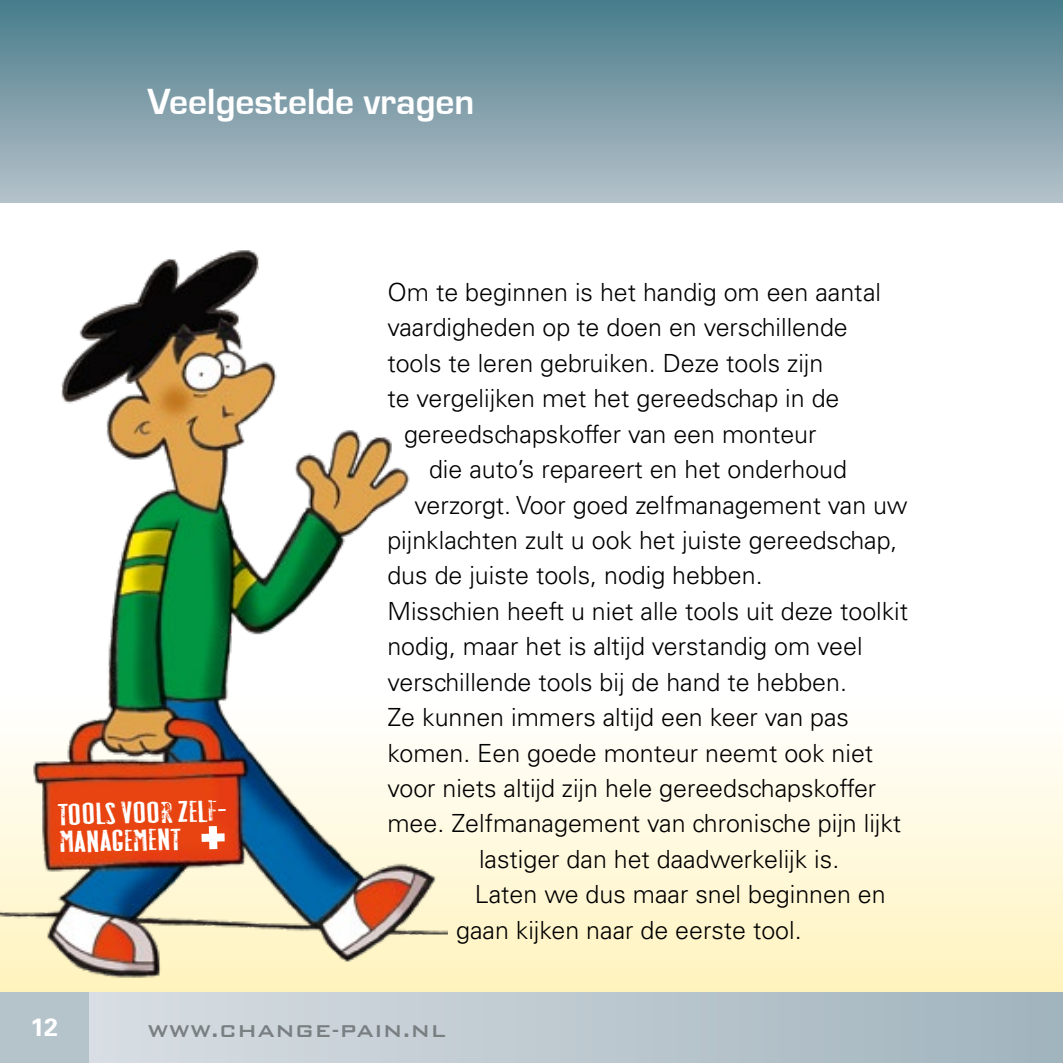
<style>
.page{position:relative;width:1063px;height:1063px;background:#fff}
.page>*{position:absolute;margin:0;border:0;box-sizing:border-box;transform-origin:0 0}
.t1{font:37.5px "Eurostile T Bold";color:#fff}
.t2{font:33px/27.5px "Roadkill";color:#fff;scale:1.41 1}
.t3{font:300 25px "Univers CE";color:#000}
.t4{font:700 25px "Univers CE";color:#fff}
.t5{font:500 23px "Bank Gothic";color:#7a7f82}
</style>
<div class="page">
<svg style="left:448px;top:743px;width:614px;height:249px;background:#fff8d9"></svg>
<img style="left:0;top:250px;width:448px;height:742px">
<div style="left:0;top:0;width:1063px;height:202px;background:linear-gradient(to bottom,#477c8b,#b5c0c9)"></div>
<div style="left:71px;top:992px;width:992px;height:71px;background:linear-gradient(to right,#dadfe4,#a1b4bd)"></div>
<div style="left:0;top:992px;width:89px;height:71px;background:#b5c3ca"></div>
<div style="left:209px;top:826px;width:8px;height:23px;background:#fff"></div>
<div style="left:202px;top:833px;width:23px;height:9px;background:#fff"></div>
<hr style="left:1062px;top:0;width:1px;height:1063px;background:#fff">
<h1 class="t1" style="left:148px;top:80px;width:328px">Veelgestelde vragen</h1>
<h2 class="t2" style="left:58px;top:800px;width:126px;rotate:-1deg">Tools voor zelf-<br>Management</h2>
<p class="t3" style="left:387px;top:278px;width:495px">Om te beginnen is het handig om een aantal</p>
<p class="t3" style="left:387px;top:313px;width:462px">vaardigheden op te doen en verschillende</p>
<p class="t3" style="left:387px;top:349px;width:438px">tools te leren gebruiken. Deze tools zijn</p>
<p class="t3" style="left:387px;top:384px;width:454px">te vergelijken met het gereedschap in de</p>
<p class="t3" style="left:404px;top:420px;width:414px">gereedschapskoffer van een monteur</p>
<p class="t3" style="left:429px;top:455px;width:420px">die auto’s repareert en het onderhoud</p>
<p class="t3" style="left:415px;top:491px;width:495px">verzorgt. Voor goed zelfmanagement van uw</p>
<p class="t3" style="left:387px;top:526px;width:512px">pijnklachten zult u ook het juiste gereedschap,</p>
<p class="t3" style="left:387px;top:561px;width:377px">dus de juiste tools, nodig hebben.</p>
<p class="t3" style="left:387px;top:597px;width:522px">Misschien heeft u niet alle tools uit deze toolkit</p>
<p class="t3" style="left:387px;top:632px;width:477px">nodig, maar het is altijd verstandig om veel</p>
<p class="t3" style="left:387px;top:668px;width:461px">verschillende tools bij de hand te hebben.</p>
<p class="t3" style="left:387px;top:703px;width:463px">Ze kunnen immers altijd een keer van pas</p>
<p class="t3" style="left:387px;top:739px;width:487px">komen. Een goede monteur neemt ook niet</p>
<p class="t3" style="left:387px;top:774px;width:490px">voor niets altijd zijn hele gereedschapskoffer</p>
<p class="t3" style="left:387px;top:809px;width:515px">mee. Zelfmanagement van chronische pijn lijkt</p>
<p class="t3" style="left:479px;top:845px;width:362px">lastiger dan het daadwerkelijk is.</p>
<p class="t3" style="left:475px;top:880px;width:412px">Laten we dus maar snel beginnen en</p>
<p class="t3" style="left:456px;top:916px;width:347px">gaan kijken naar de eerste tool.</p>
<p class="t4" style="left:30px;top:1012px;width:29px">12</p>
<p class="t5" style="left:148px;top:1013px;width:300px">WWW.CHANGE-PAIN.NL</p>
</div>
